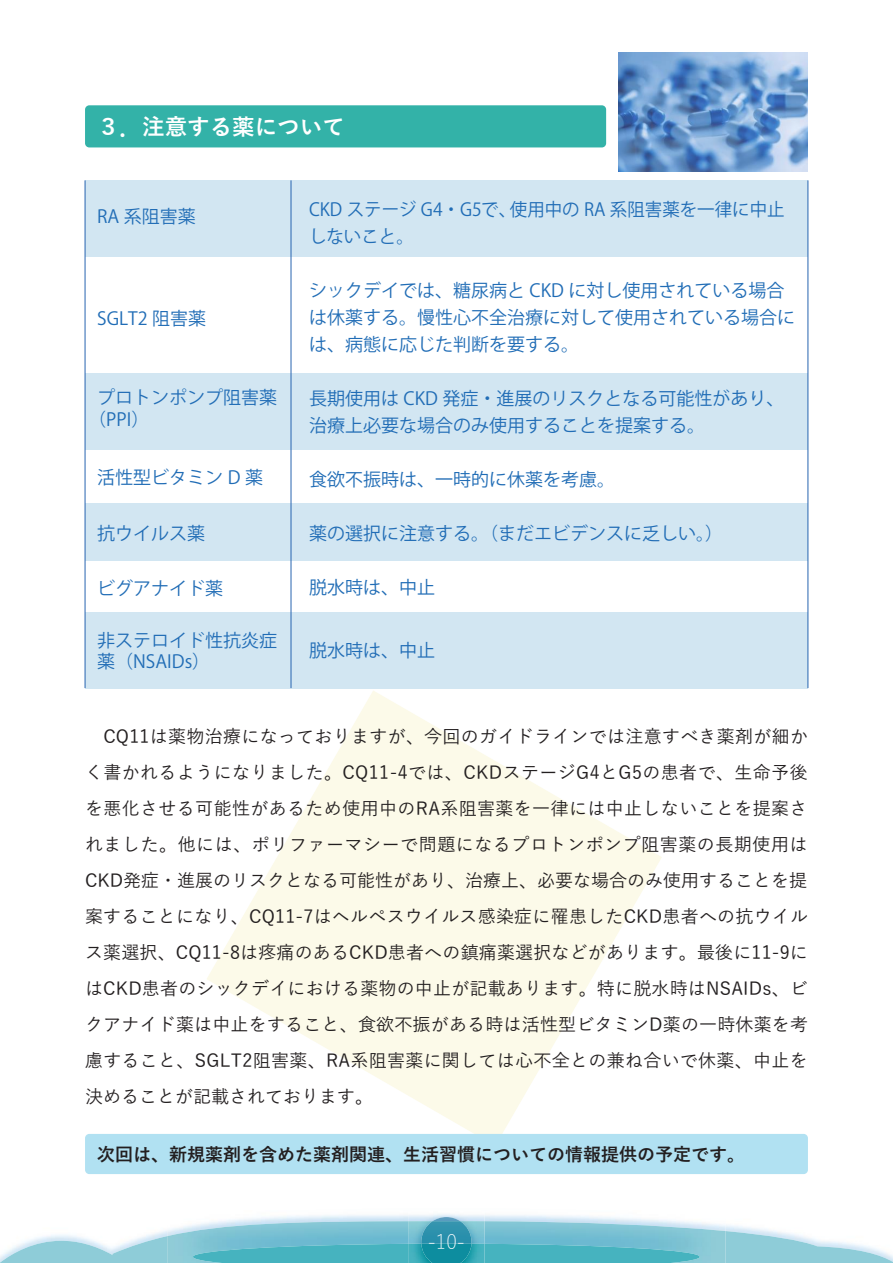
<style>
.page{position:relative;width:893px;height:1263px;background:#fff}
.page>*{position:absolute;margin:0;border:0;box-sizing:border-box;transform-origin:0 0}
.t1{font:700 22.5px "Yu Gothic";color:#fff}
.t2{font:300 19.5px "Yu Gothic";color:#fff}
.t3{font:500 18px/36px "Yu Gothic";letter-spacing:.015em;color:#231f20;text-align:justify}
.t4{font:18px/27px "Koz Go Pr 6 N";color:#216db6}
.t5{font:700 18px "Yu Gothic";color:#231f20}
</style>
<div class="page">
<svg style="left:207px;top:691px;width:455px;height:443px;fill:#fcfae9"></svg>
<div style="left:85px;top:180px;width:723px;height:77px;background:#d2e6f2"></div>
<div style="left:85px;top:503px;width:723px;height:58px;background:#d2e6f2"></div>
<div style="left:85px;top:612px;width:723px;height:77px;background:#d2e6f2"></div>
<div style="left:85px;top:374px;width:723px;height:76px;background:#d2e6f2"></div>
<img style="left:167px;top:1221px;width:559px;height:10px">
<img style="left:408px;top:1211px;width:76px;height:20px">
<img style="left:433px;top:1217px;width:27px;height:4px">
<img style="left:421px;top:1221px;width:50px;height:10px">
<svg style="left:0;top:1231px;width:893px;height:32px;background:#7fc5d3"></svg>
<div style="left:85px;top:105px;width:521px;height:42px;background:#33b2a8;border-radius:4px"></div>
<hr style="left:291px;top:180px;width:1px;height:508px;background:#2764b0">
<hr style="left:85px;top:180px;width:1px;height:508px;background:#2764b0">
<hr style="left:807px;top:180px;width:1px;height:508px;background:#2764b0">
<div style="left:85px;top:1134px;width:723px;height:40px;background:#b1e1f2;border-radius:4px"></div>
<img style="left:619px;top:52px;width:189px;height:119px">
<p class="t1" style="left:97px;top:114px;width:249px">３．注意する薬について</p>
<p class="t4" style="left:97px;top:203px;width:100px">RA 系阻害薬</p>
<p class="t4" style="left:97px;top:306px;width:110px">SGLT2 阻害薬</p>
<p class="t4" style="left:88px;top:387px;width:191px;line-height:21.5px;text-indent:9px">プロトンポンプ阻害薬（PPI）</p>
<p class="t4" style="left:97px;top:464px;width:167px">活性型ビタミン D 薬</p>
<p class="t4" style="left:97px;top:520px;width:109px">抗ウイルス薬</p>
<p class="t4" style="left:97px;top:575px;width:128px">ビグアナイド薬</p>
<p class="t4" style="left:97px;top:630px;width:182px;line-height:21.5px">非ステロイド性抗炎症薬（NSAIDs）</p>
<p class="t4" style="left:309px;top:196px;width:477px">CKD ステージ G4・G5で、使用中の RA 系阻害薬を一律に中止しないこと。</p>
<p class="t4" style="left:309px;top:277px;width:487px">シックデイでは、糖尿病と CKD に対し使用されている場合は休薬する。慢性心不全治療に対して使用されている場合には、病態に応じた判断を要する。</p>
<p class="t4" style="left:309px;top:385px;width:477px">長期使用は CKD 発症・進展のリスクとなる可能性があり、治療上必要な場合のみ使用することを提案する。</p>
<p class="t4" style="left:309px;top:466px;width:307px">食欲不振時は、一時的に休薬を考慮。</p>
<p class="t4" style="left:309px;top:520px;width:415px">薬の選択に注意する。（まだエビデンスに乏しい。）</p>
<p class="t4" style="left:309px;top:574px;width:127px">脱水時は、中止</p>
<p class="t4" style="left:309px;top:637px;width:127px">脱水時は、中止</p>
<p class="t3" style="left:85px;top:716px;width:725px">　CQ11は薬物治療になっておりますが、今回のガイドラインでは注意すべき薬剤が細かく書かれるようになりました。CQ11-4では、CKDステージG4とG5の患者で、生命予後を悪化させる可能性があるため使用中のRA系阻害薬を一律には中止しないことを提案されました。他には、ポリファーマシーで問題になるプロトンポンプ阻害薬の長期使用はCKD発症・進展のリスクとなる可能性があり、治療上、必要な場合のみ使用することを提案することになり、CQ11-7はヘルペスウイルス感染症に罹患したCKD患者への抗ウイルス薬選択、CQ11-8は疼痛のあるCKD患者への鎮痛薬選択などがあります。最後に11-9にはCKD患者のシックデイにおける薬物の中止が記載あります。特に脱水時はNSAIDs、ビクアナイド薬は中止をすること、食欲不振がある時は活性型ビタミンD薬の一時休薬を考慮すること、SGLT2阻害薬、RA系阻害薬に関しては心不全との兼ね合いで休薬、中止を決めることが記載されております。</p>
<p class="t5" style="left:97px;top:1144px;width:649px">次回は、新規薬剤を含めた薬剤関連、生活習慣についての情報提供の予定です。</p>
<p class="t2" style="left:428px;top:1223px;width:39px">-10-</p>
</div>
